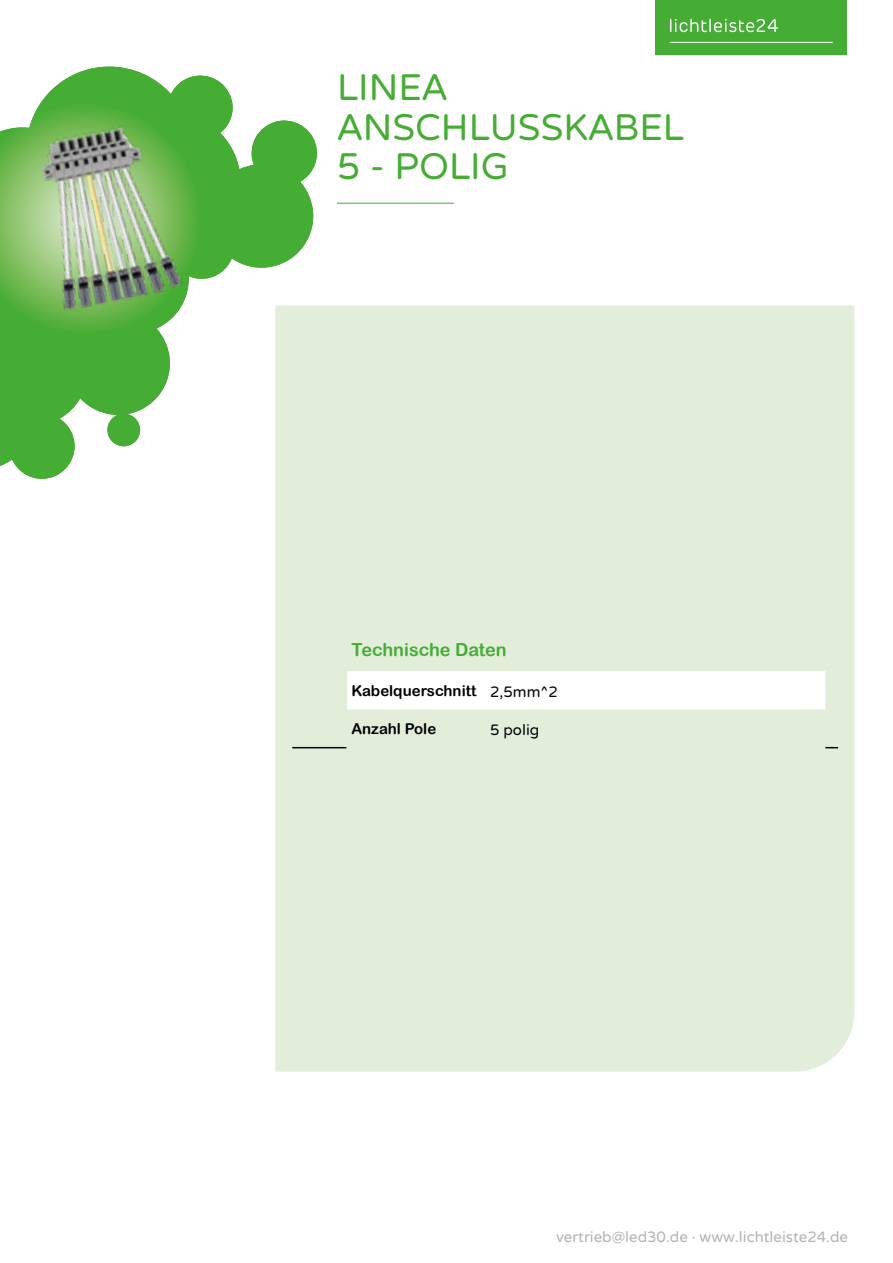
<style>
.page{position:relative;width:893px;height:1263px;background:#fff}
.page>*{position:absolute;margin:0;border:0;box-sizing:border-box;transform-origin:0 0}
.t1{font:36.9px/39.3px "Varela Round";color:#45ac34}
.t2{font:18px "Arial Rounded MT Bold";color:#45ac34}
.t3{font:15px "Varela Round";color:#b3b3b3}
.t4{font:15px "Arial Rounded MT Bold";color:#000}
.t5{font:15px "Varela Round";color:#000}
.s1{font-family:"Varela Round"}
</style>
<div class="page">
<div style="left:655px;top:0;width:192px;height:54px;background:#45ac34"></div>
<svg style="left:670px;top:19px;width:108px;height:13px"></svg>
<hr style="left:670px;top:42px;width:163px;height:1px;background:#fff">
<hr style="left:337px;top:203px;width:117px;height:1px;background:#45ac34">
<img style="left:0;top:66px;width:315px;height:413px">
<div style="left:275px;top:305px;width:579px;height:766px;background:#e2eeda"></div>
<svg style="left:347px;top:671px;width:478px;height:38px"></svg>
<hr style="left:292px;top:747px;width:54px;height:1px;background:#000">
<svg style="left:825px;top:747px;width:13px;height:1px"></svg>
<h1 class="t1" style="left:337px;top:69px;width:349px">LINEA<br>ANSCHLUSSKABEL<br>5 - POLIG</h1>
<p class="t2" style="left:351px;top:639px;width:157px">Technische Daten</p>
<p class="t4" style="left:351px;top:681px;width:208px">Kabelquerschnitt <span class="s1">2,5mm^2</span></p>
<p class="t4" style="left:351px;top:720px;width:86px">Anzahl Pole</p>
<p class="t5" style="left:490px;top:722px;width:51px">5 polig</p>
<p class="t3" style="left:556px;top:1228px;width:294px">vertrieb@led30.de · www.lichtleiste24.de</p>
</div>
